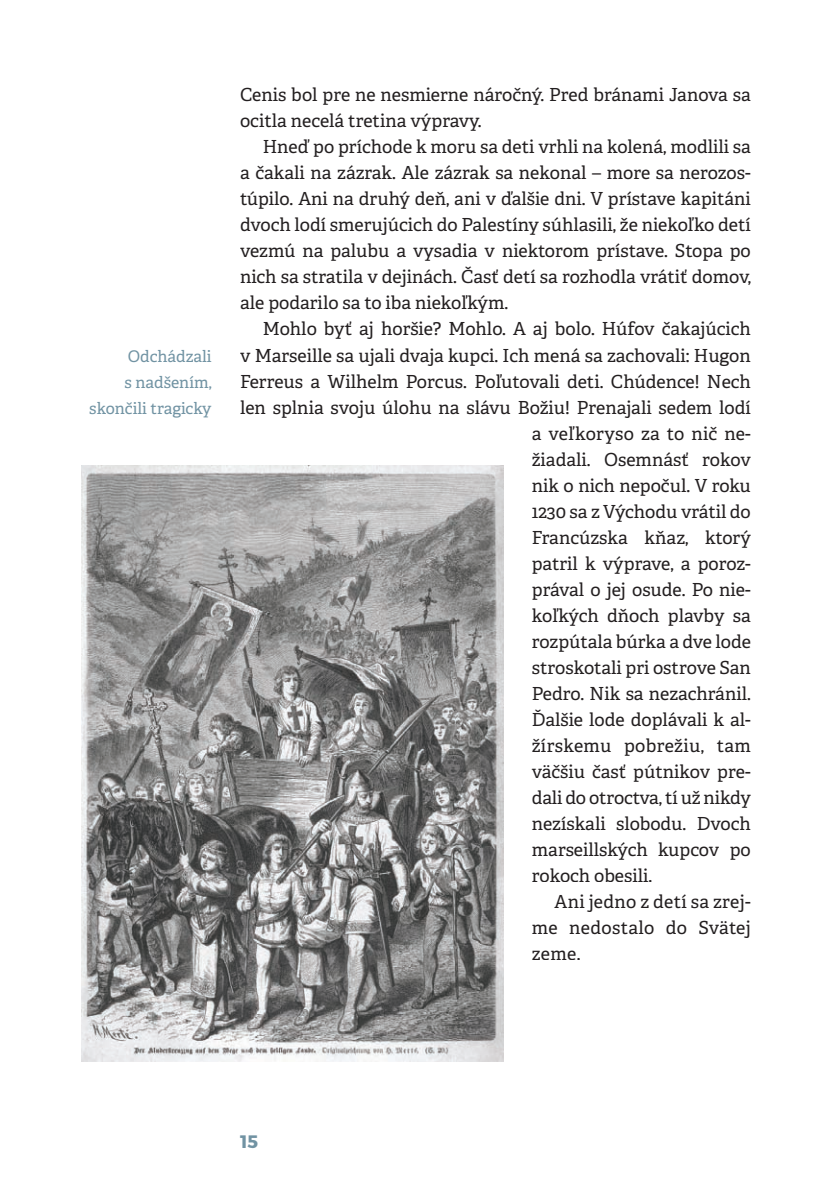
<style>
.page{position:relative;width:832px;height:1183px;background:#fff}
.page>*{position:absolute;margin:0;border:0;box-sizing:border-box;transform-origin:0 0}
.t1{font:18px/26px "Adelle Basic";color:#231f20}
.t2{font:18px "Adelle Basic";letter-spacing:.02em;color:#231f20}
.t3{font:700 18px "Montserrat";color:#7193a3}
.t4{font:16px/26px "Adelle Basic";color:#7193a3;text-align:right}
</style>
<div class="page">
<img style="left:81px;top:465px;width:422px;height:596px">
<p class="t4" style="left:89px;top:344px;width:124px">Odchádzali<br>s nadšením, skončili tragicky</p>
<p class="t1" style="left:240px;top:84px;width:512px">Cenis bol pre ne nesmierne náročný. Pred bránami Janova sa ocitla necelá tretina výpravy.</p>
<p class="t1" style="left:240px;top:136px;width:512px;text-align:justify;text-indent:23px">Hneď po príchode k moru sa deti vrhli na kolená, modlili sa a čakali na zázrak. Ale zázrak sa nekonal – more sa nerozos&shy;túpilo. Ani na druhý deň, ani v ďalšie dni. V prístave kapitáni dvoch lodí smerujúcich do Palestíny súhlasili, že niekoľko detí vezmú na palubu a vysadia v niektorom prístave. Stopa po nich sa stratila v dejinách. Časť detí sa rozhodla vrátiť domov, ale podarilo sa to iba niekoľkým.</p>
<p class="t1" style="left:262px;top:318px;width:489px">Mohlo byť aj horšie? Mohlo. A aj bolo. Húfov čakajúcich</p>
<p class="t1" style="left:240px;top:344px;width:512px">v Marseille sa ujali dvaja kupci. Ich mená sa zachovali: Hugon</p>
<p class="t1" style="left:240px;top:370px;width:512px">Ferreus a Wilhelm Porcus. Poľutovali deti. Chúdence! Nech</p>
<p class="t1" style="left:240px;top:396px;width:512px">len splnia svoju úlohu na slávu Božiu! Prenajali sedem lodí</p>
<p class="t2" style="left:531px;top:426px;width:220px">a veľkoryso za to nič ne-</p>
<p class="t1" style="left:531px;top:448px;width:220px">žiadali. Osemnásť ro kov</p>
<p class="t1" style="left:531px;top:474px;width:220px">nik o nich nepočul. V roku</p>
<p class="t1" style="left:531px;top:500px;width:220px">1230 sa z Východu vrátil do</p>
<p class="t1" style="left:531px;top:526px;width:220px">Francúzska kňaz, ktorý</p>
<p class="t1" style="left:531px;top:552px;width:220px">patril k výprave, a poroz-</p>
<p class="t1" style="left:531px;top:578px;width:220px">prával o jej osude. Po nie-</p>
<p class="t1" style="left:531px;top:604px;width:220px">koľkých dňoch plavby sa</p>
<p class="t1" style="left:531px;top:630px;width:220px">rozpútala búrka a dve lode</p>
<p class="t1" style="left:531px;top:656px;width:220px">stroskotali pri ostrove San</p>
<p class="t1" style="left:531px;top:682px;width:220px">Pedro. Nik sa nezachránil.</p>
<p class="t1" style="left:531px;top:708px;width:220px">Ďalšie lode doplávali k al-</p>
<p class="t1" style="left:531px;top:734px;width:220px">žírskemu pobrežiu, tam</p>
<p class="t1" style="left:531px;top:760px;width:220px">väčšiu časť pútnikov pre-</p>
<p class="t1" style="left:531px;top:786px;width:220px">dali do otroctva, tí už nikdy</p>
<p class="t1" style="left:531px;top:812px;width:220px">nezískali slobodu. Dvoch</p>
<p class="t1" style="left:531px;top:838px;width:220px">marseillských kupcov po</p>
<p class="t1" style="left:531px;top:864px;width:122px">rokoch obesili.</p>
<p class="t2" style="left:554px;top:894px;width:198px">Ani jedno z detí sa zrej-</p>
<p class="t2" style="left:531px;top:920px;width:220px">me nedostalo do Svätej</p>
<p class="t1" style="left:531px;top:942px;width:50px">zeme.</p>
<p class="t3" style="left:240px;top:1134px;width:20px">15</p>
</div>
